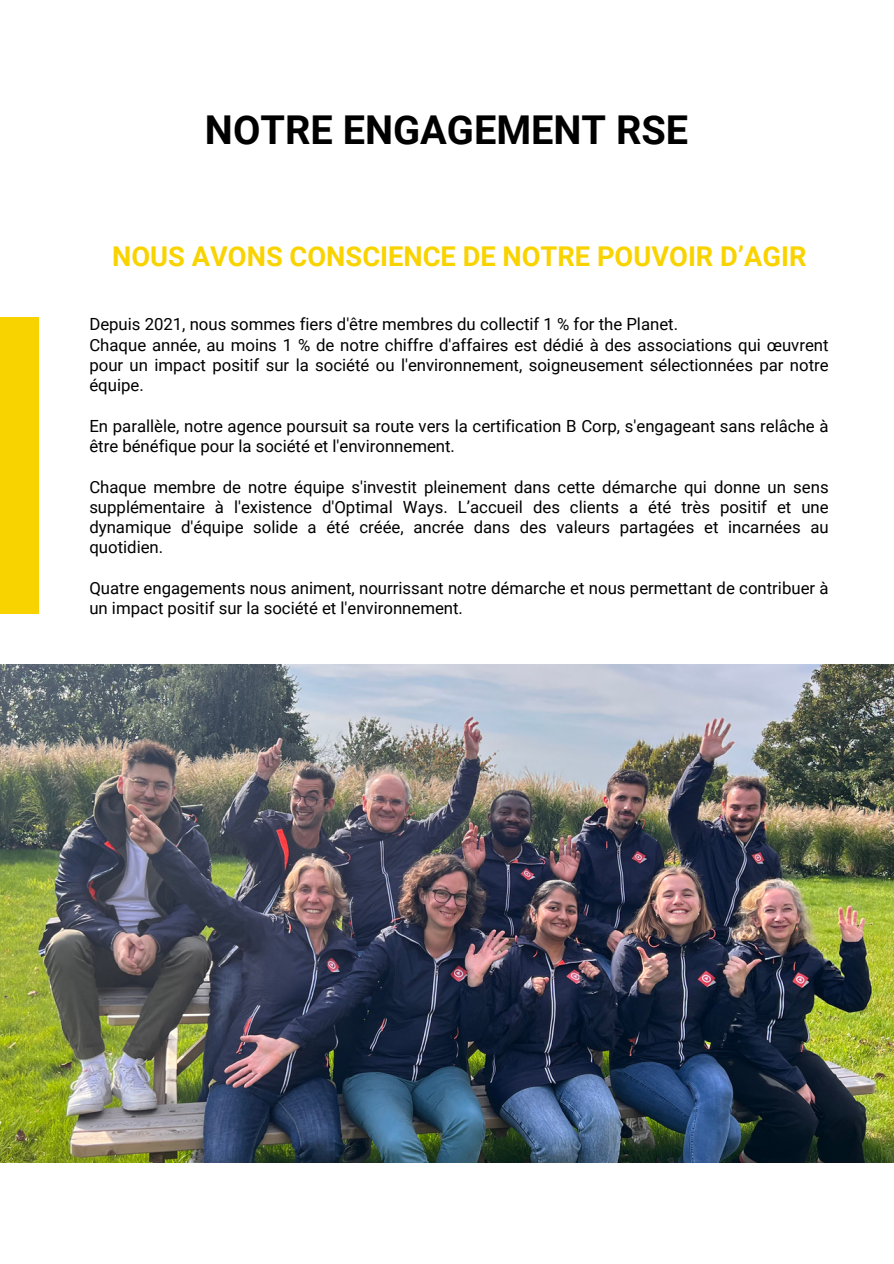
<style>
.page{position:relative;width:894px;height:1264px;background:#fff}
.page>*{position:absolute;margin:0;border:0;box-sizing:border-box;transform-origin:0 0}
.t1{font:700 39.75px "Roboto";color:#000}
.t2{font:700 27.3px "Roboto";color:#f9d300}
.t3{font:16.8px/20.2px "Roboto";color:#000;text-align:justify}
</style>
<div class="page">
<img style="left:0;top:664px;width:893px;height:498px">
<div style="left:0;top:317px;width:39px;height:296px;background:#f9d300"></div>
<h2 class="t1" style="left:205px;top:107px;width:484px">NOTRE ENGAGEMENT RSE</h2>
<p class="t2" style="left:112px;top:241px;width:695px">NOUS AVONS CONSCIENCE DE NOTRE POUVOIR D’AGIR</p>
<p class="t3" style="left:89px;top:314px;width:590px">Depuis 2021, nous sommes fiers d'être membres du collectif 1 % for the Planet.</p>
<p class="t3" style="left:89px;top:335px;width:740px">Chaque année, au moins 1 % de notre chiffre d'affaires est dédié à des associations qui œuvrent pour un impact positif sur la société ou l'environnement, soigneusement sélectionnées par notre équipe.</p>
<p class="t3" style="left:89px;top:416px;width:740px">En parallèle, notre agence poursuit sa route vers la certification B Corp, s'engageant sans relâche à être bénéfique pour la société et l'environnement.</p>
<p class="t3" style="left:89px;top:476px;width:740px">Chaque membre de notre équipe s'investit pleinement dans cette démarche qui donne un sens supplémentaire à l'existence d'Optimal Ways. L’accueil des clients a été très positif et une dynamique d'équipe solide a été créée, ancrée dans des valeurs partagées et incarnées au quotidien.</p>
<p class="t3" style="left:89px;top:578px;width:740px">Quatre engagements nous animent, nourrissant notre démarche et nous permettant de contribuer à un impact positif sur la société et l'environnement.</p>
</div>
